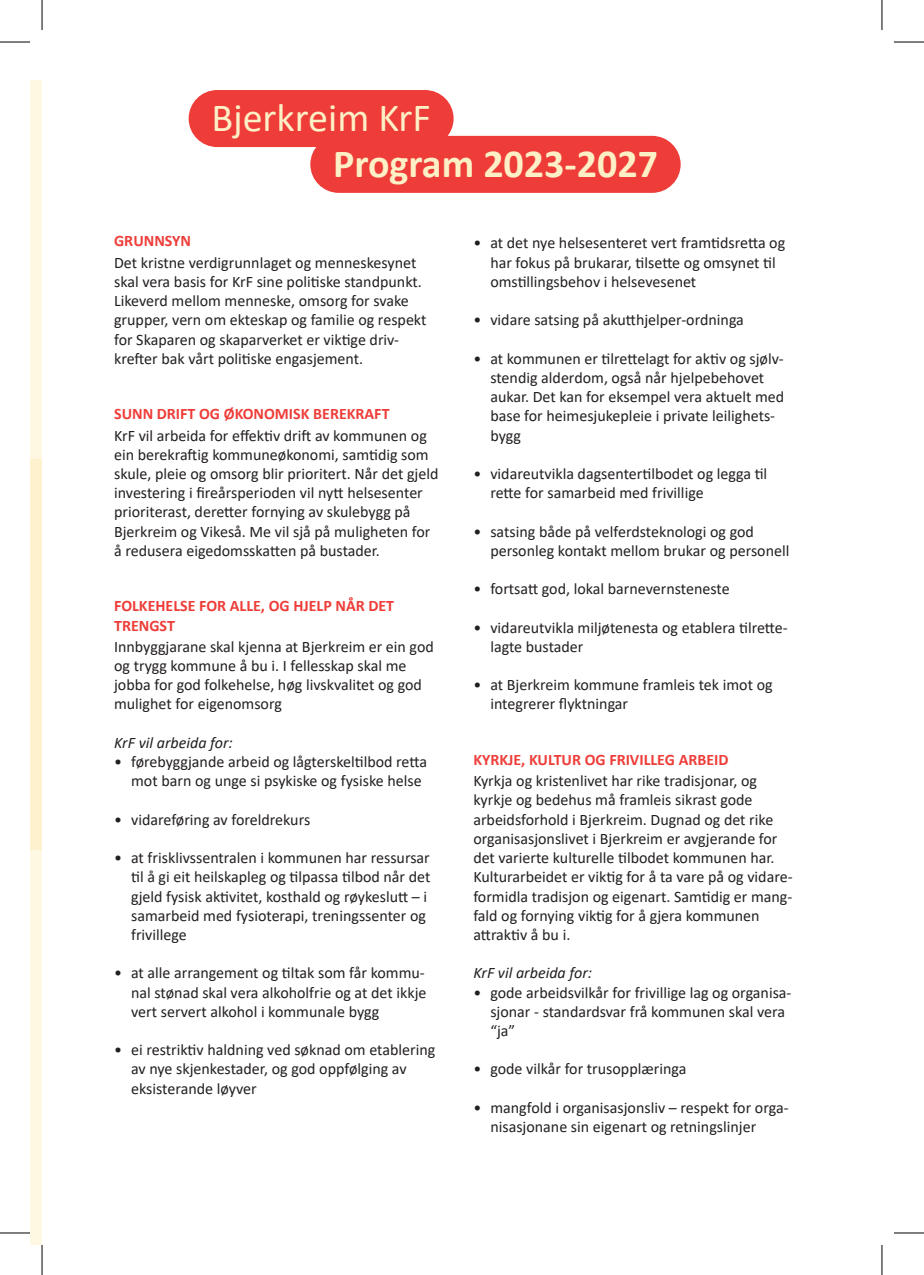
<style>
.page{position:relative;width:924px;height:1275px;background:#fff}
.page>*{position:absolute;margin:0;border:0;box-sizing:border-box;transform-origin:0 0}
.t1{font:700 40px "Calibri";color:#fef0c6}
.t2{font:40px "Calibri";color:#fef0c6}
.t3{font:16px/19.2px "Calibri";color:#231f20}
.t4{font:700 16px/19.2px "Calibri";color:#ee3d39}
.t5{font:italic 16px "Calibri";color:#231f20}
</style>
<div class="page">
<div style="left:31px;top:81px;width:11px;height:769px;background:#fef7e2"></div>
<div style="left:31px;top:460px;width:11px;height:390px;background:#fef1cd"></div>
<div style="left:31px;top:850px;width:11px;height:394px;background:#fef7e2"></div>
<div style="left:310px;top:136px;width:370px;height:57px;background:#ee3d39;border-radius:29px"></div>
<div style="left:188px;top:90px;width:265px;height:57px;background:#ee3d39;border-radius:29px"></div>
<svg style="left:0;top:41px;width:30px;height:1px"></svg>
<svg style="left:894px;top:41px;width:29px;height:1px"></svg>
<svg style="left:0;top:1233px;width:30px;height:1px"></svg>
<svg style="left:894px;top:1233px;width:29px;height:1px"></svg>
<svg style="left:41px;top:0;width:1px;height:30px"></svg>
<svg style="left:41px;top:1245px;width:1px;height:30px"></svg>
<svg style="left:882px;top:0;width:1px;height:30px"></svg>
<svg style="left:882px;top:1245px;width:1px;height:30px"></svg>
<hr style="left:0;top:42px;width:30px;height:1px;background:#000">
<hr style="left:893px;top:42px;width:30px;height:1px;background:#000">
<hr style="left:0;top:1232px;width:30px;height:1px;background:#000">
<hr style="left:893px;top:1232px;width:30px;height:1px;background:#000">
<hr style="left:42px;top:0;width:1px;height:30px;background:#000">
<hr style="left:42px;top:1245px;width:1px;height:30px;background:#000">
<hr style="left:881px;top:0;width:1px;height:30px;background:#000">
<hr style="left:881px;top:1245px;width:1px;height:30px;background:#000">
<h1 class="t2" style="left:211px;top:90px;width:221px">Bjerkreim KrF</h1>
<h1 class="t1" style="left:333px;top:136px;width:326px">Program 2023-2027</h1>
<p class="t4" style="left:114px;top:231px;width:78px">GRUNNSYN</p>
<p class="t3" style="left:114px;top:252px;width:314px">Det kristne verdigrunnlaget og menneskesynet skal vera basis for KrF sine politiske standpunkt.<br>Likeverd mellom menneske, omsorg for svake grupper, vern om ekteskap og familie og respekt for Skaparen og skaparverket er viktige driv&shy;krefter bak vårt politiske engasjement.</p>
<p class="t4" style="left:114px;top:404px;width:277px">SUNN DRIFT OG ØKONOMISK BEREKRAFT</p>
<p class="t3" style="left:114px;top:425px;width:325px">KrF vil arbeida for effektiv drift av kommunen og ein berekraftig kommuneøkonomi, samtidig som skule, pleie og omsorg blir prioritert. Når det gjeld investering i fireårsperioden vil nytt helsesenter prioriterast, deretter fornying av skulebygg på Bjerkreim og Vikeså. Me vil sjå på muligheten for å redusera eigedomsskatten på bustader.</p>
<p class="t4" style="left:114px;top:596px;width:281px">FOLKEHELSE FOR ALLE, OG HJELP NÅR DET<br>TRENGST</p>
<p class="t3" style="left:114px;top:636px;width:321px">Innbyggjarane skal kjenna at Bjerkreim er ein god og trygg kommune å bu i. I fellesskap skal me jobba for god folkehelse, høg livskvalitet og god mulighet for eigenomsorg</p>
<p class="t5" style="left:114px;top:731px;width:120px">KrF vil arbeida for:</p>
<p class="t3" style="left:131px;top:751px;width:297px;text-indent:-17px">• førebyggjande arbeid og lågterskeltilbod retta mot barn og unge si psykiske og fysiske helse</p>
<p class="t3" style="left:114px;top:809px;width:197px">• vidareføring av foreldrekurs</p>
<p class="t3" style="left:131px;top:847px;width:301px;text-indent:-17px">• at frisklivssentralen i kommunen har ressursar til å gi eit heilskapleg og tilpassa tilbod når det gjeld fysisk aktivitet, kosthald og røykeslutt – i samarbeid med fysioterapi, treningssenter og frivillege</p>
<p class="t3" style="left:131px;top:963px;width:297px;text-align:justify;text-indent:-17px">• at alle arrangement og tiltak som får kommu&shy;nal stønad skal vera alkoholfrie og at det ikkje vert servert alkohol i kommunale bygg</p>
<p class="t3" style="left:131px;top:1039px;width:305px;text-indent:-17px">• ei restriktiv haldning ved søknad om etablering av nye skjenkestader, og god oppfølging av eksisterande løyver</p>
<p class="t3" style="left:490px;top:233px;width:296px;text-indent:-17px">• at det nye helsesenteret vert framtidsretta og har fokus på brukarar, tilsette og omsynet til omstillingsbehov i helsevesenet</p>
<p class="t3" style="left:473px;top:310px;width:272px">• vidare satsing på akutthjelper-ordninga</p>
<p class="t3" style="left:490px;top:348px;width:295px;text-indent:-17px">• at kommunen er tilrettelagt for aktiv og sjølv&shy;stendig alderdom, også når hjelpebehovet aukar. Det kan for eksempel vera aktuelt med base for heimesjukepleie i private leilighets&shy;bygg</p>
<p class="t3" style="left:490px;top:463px;width:278px;text-indent:-17px">• vidareutvikla dagsentertilbodet og legga til rette for samarbeid med frivillige</p>
<p class="t3" style="left:490px;top:521px;width:300px;text-indent:-17px">• satsing både på velferdsteknologi og god personleg kontakt mellom brukar og personell</p>
<p class="t3" style="left:473px;top:579px;width:258px">• fortsatt god, lokal barnevernsteneste</p>
<p class="t3" style="left:490px;top:617px;width:299px;text-indent:-17px">• vidareutvikla miljøtenesta og etablera tilrette&shy;lagte bustader</p>
<p class="t3" style="left:490px;top:675px;width:283px;text-indent:-17px">• at Bjerkreim kommune framleis tek imot og integrerer flyktningar</p>
<p class="t4" style="left:473px;top:750px;width:256px">KYRKJE, KULTUR OG FRIVILLEG ARBEID</p>
<p class="t3" style="left:473px;top:771px;width:320px">Kyrkja og kristenlivet har rike tradisjonar, og kyrkje og bedehus må framleis sikrast gode arbeidsforhold i Bjerkreim. Dugnad og det rike organisasjonslivet i Bjerkreim er avgjerande for det varierte kulturelle tilbodet kommunen har.<br>Kulturarbeidet er viktig for å ta vare på og vidare&shy;formidla tradisjon og eigenart. Samtidig er mang&shy;fald og fornying viktig for å gjera kommunen attraktiv å bu i.</p>
<p class="t5" style="left:473px;top:962px;width:120px">KrF vil arbeida for:</p>
<p class="t3" style="left:490px;top:982px;width:302px;text-indent:-17px">• gode arbeidsvilkår for frivillige lag og organisa&shy;sjonar - standardsvar frå kommunen skal vera “ja”</p>
<p class="t3" style="left:473px;top:1059px;width:214px">• gode vilkår for trusopplæringa</p>
<p class="t3" style="left:490px;top:1097px;width:299px;text-indent:-17px">• mangfold i organisasjonsliv – respekt for orga&shy;nisasjonane sin eigenart og retningslinjer</p>
</div>
